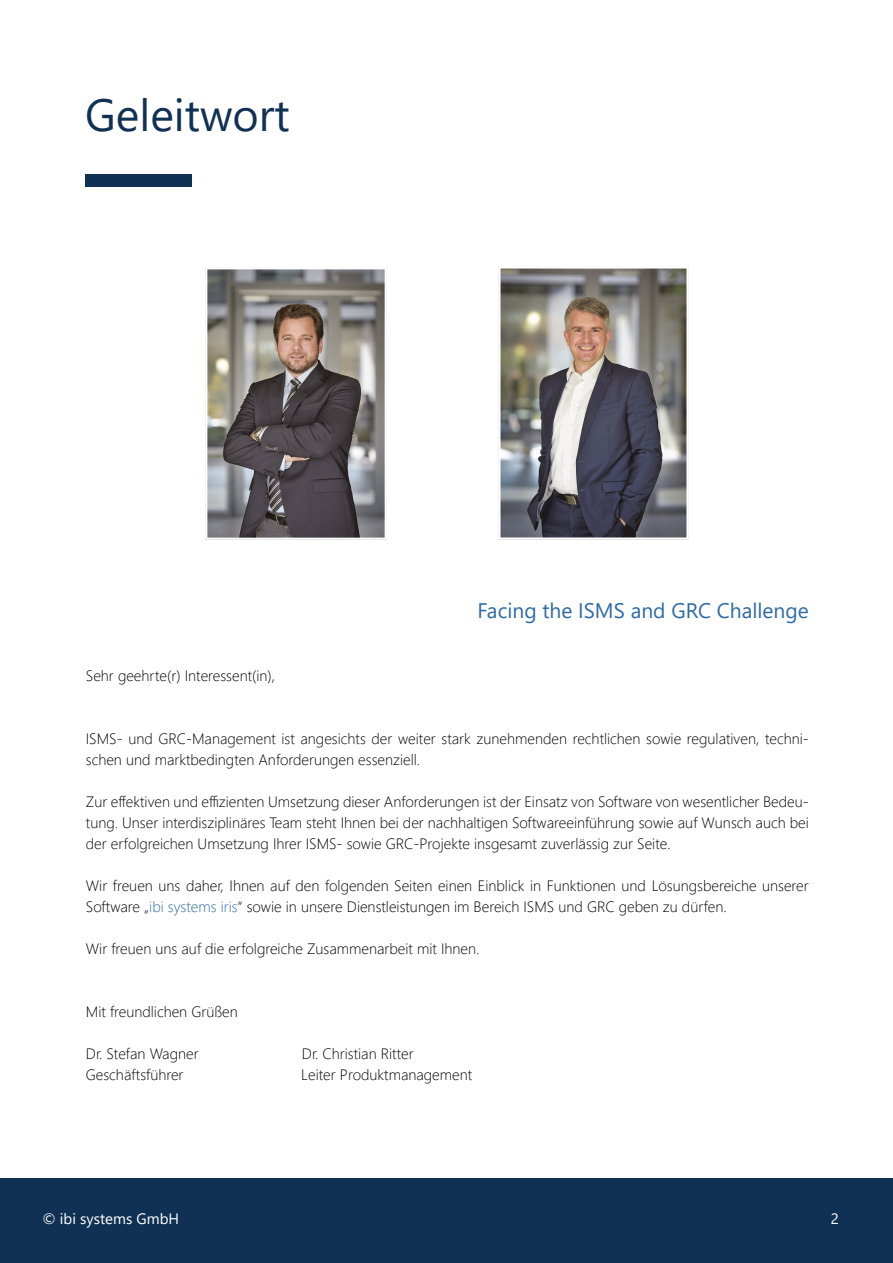
<style>
.page{position:relative;width:893px;height:1263px;background:#fff}
.page>*{position:absolute;margin:0;border:0;box-sizing:border-box;transform-origin:0 0}
.t1{font:45px "Segoe UI";color:#113154}
.t2{font:21px "Segoe UI";color:#2e6aa7}
.t3{font:300 15px "Segoe UI";color:#000}
.t4{font:15px "Segoe UI";color:#fff}
.s1{color:#2f6ba8}
</style>
<div class="page">
<div style="left:0;top:1178px;width:893px;height:85px;background:#113154"></div>
<div style="left:85px;top:174px;width:106px;height:13px;background:#113154"></div>
<img style="left:500px;top:267px;width:189px;height:272px">
<img style="left:205px;top:268px;width:182px;height:271px">
<p class="t1" style="left:85px;top:98px;width:206px">Geleitwort</p>
<p class="t3" style="left:86px;top:670px;width:191px">Sehr geehrte(r) Interessent(in),</p>
<p class="t2" style="left:477px;top:603px;width:333px">Facing the ISMS and GRC Challenge</p>
<p class="t3" style="left:86px;top:733px;width:724px">ISMS- und GRC-Management ist angesichts der weiter stark zunehmenden rechtlichen sowie regulativen, techni-</p>
<p class="t3" style="left:86px;top:754px;width:336px">schen und marktbedingten Anforderungen essenziell.</p>
<p class="t3" style="left:86px;top:796px;width:724px">Zur effektiven und effizienten Umsetzung dieser Anforderungen ist der Einsatz von Software von wesentlicher Bedeu-</p>
<p class="t3" style="left:86px;top:817px;width:724px">tung. Unser interdisziplinäres Team steht Ihnen bei der nachhaltigen Softwareeinführung sowie auf Wunsch auch bei</p>
<p class="t3" style="left:86px;top:838px;width:586px">der erfolgreichen Umsetzung Ihrer ISMS- sowie GRC-Projekte insgesamt zuverlässig zur Seite.</p>
<p class="t3" style="left:86px;top:880px;width:724px">Wir freuen uns daher, Ihnen auf den folgenden Seiten einen Einblick in Funktionen und Lösungsbereiche unserer</p>
<p class="t3" style="left:86px;top:901px;width:642px">Software „<span class="s1">ibi systems iris</span>“ sowie in unsere Dienstleistungen im Bereich ISMS und GRC geben zu dürfen.</p>
<p class="t3" style="left:86px;top:943px;width:395px">Wir freuen uns auf die erfolgreiche Zusammenarbeit mit Ihnen.</p>
<p class="t3" style="left:86px;top:1006px;width:153px">Mit freundlichen Grüßen</p>
<p class="t3" style="left:86px;top:1048px;width:114px">Dr. Stefan Wagner</p>
<p class="t3" style="left:302px;top:1048px;width:113px">Dr. Christian Ritter</p>
<p class="t3" style="left:86px;top:1069px;width:99px">Geschäftsführer</p>
<p class="t3" style="left:301px;top:1069px;width:172px">Leiter Produktmanagement</p>
<p class="t4" style="left:43px;top:1213px;width:138px">© ibi systems GmbH</p>
<p class="t4" style="left:831px;top:1213px;width:10px">2</p>
</div>
